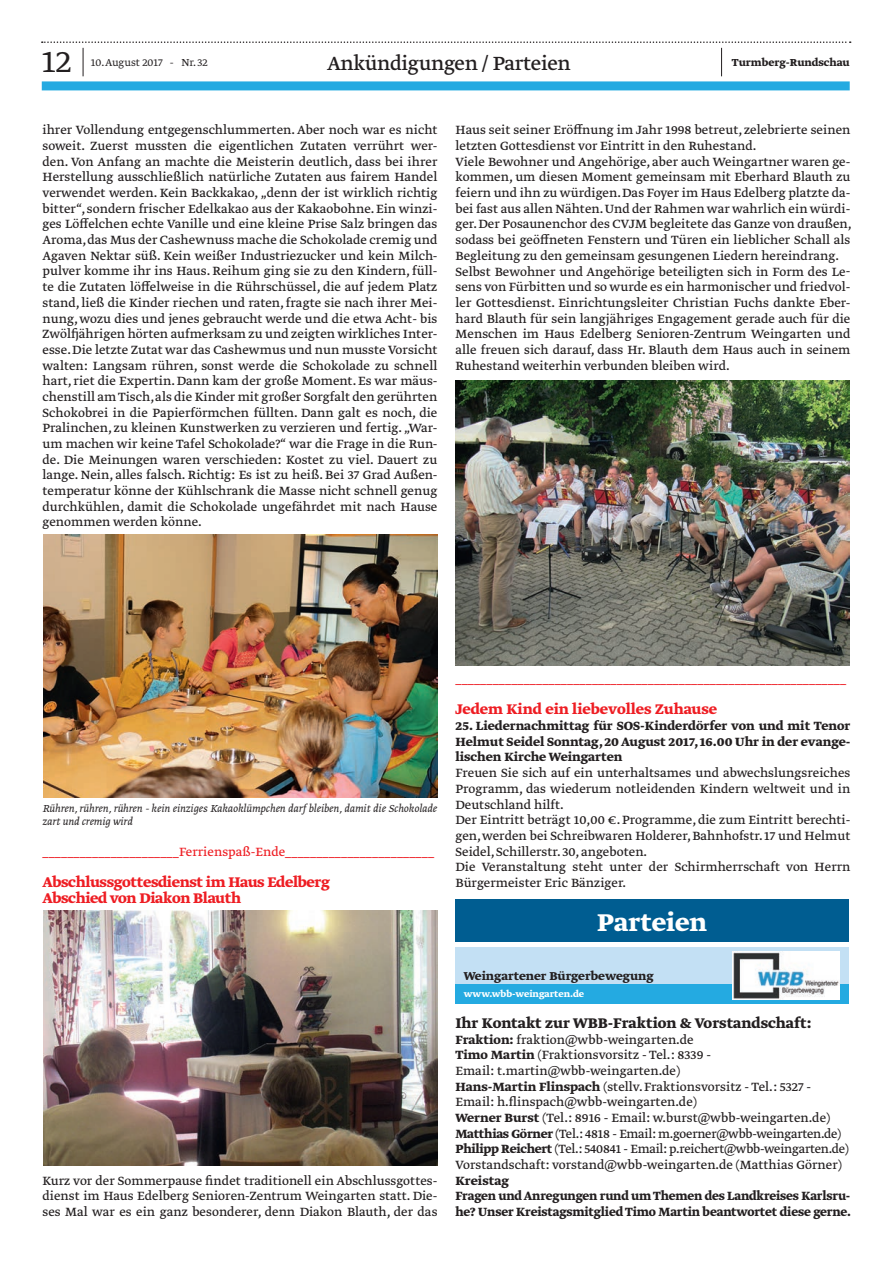
<style>
.page{position:relative;width:893px;height:1263px;background:#fff}
.page>*{position:absolute;margin:0;border:0;box-sizing:border-box;transform-origin:0 0}
.t1{font:300 36px "Greta Text Std";color:#231f20}
.t2{font:700 28.65px "Greta Text Std";color:#fff}
.t3{font:22.5px "Greta Text Std";letter-spacing:-.015em;color:#231f20}
.t4{font:700 16.5px/15.6px "Greta Text Std";letter-spacing:-.02em;color:#ee1d23}
.t5{font:700 16.5px "Greta Text Std";color:#231f20}
.t6{font:700 16.5px "Greta Text Std";color:#ee1d23}
.t7{font:14.1px/15.8px "Greta Text Std Regular Min";color:#231f20}
.t8{font:700 14.1px/15.8px "Greta Text Std";letter-spacing:-.01em;color:#231f20;text-align:justify}
.t9{font:14.1px "Greta Text Std Regular Min";color:#ee1d23}
.t10{font:700 13.5px "Greta Text Std";color:#231f20}
.t11{font:italic 300 12px/13.5px "Greta Text Std";color:#231f20}
.t12{font:300 12px "Greta Text Std";color:#231f20}
.t13{font:700 12px "Greta Text Std";color:#231f20}
.t14{font:700 10.5px "Greta Text Std";color:#fff}
.s1{font-family:"Greta Text Std";font-weight:700}
</style>
<div class="page">
<div style="left:42px;top:81px;width:808px;height:9px;background:#24aae1"></div>
<svg style="left:42px;top:41px;width:809px;height:35px"></svg>
<div style="left:455px;top:899px;width:394px;height:43px;background:#005d91"></div>
<div style="left:455px;top:947px;width:394px;height:57px;background:#c3e0f4"></div>
<div style="left:455px;top:984px;width:394px;height:20px;background:#24aae1"></div>
<img style="left:732px;top:951px;width:107px;height:49px">
<img style="left:44px;top:535px;width:393px;height:262px">
<img style="left:44px;top:911px;width:393px;height:254px">
<img style="left:455px;top:381px;width:394px;height:284px">
<h1 class="t1" style="left:42px;top:41px;width:31px">12</h1>
<p class="t12" style="left:91px;top:56px;width:118px">10. August 2017 - Nr. 32</p>
<p class="t13" style="left:732px;top:56px;width:119px">Turmberg-Rundschau</p>
<h3 class="t3" style="left:327px;top:50px;width:245px">Ankündigungen / Parteien</h3>
<p class="t7" style="left:43px;top:123px;width:396px;text-align:justify">ihrer Vollendung entgegenschlummerten. Aber noch war es nicht soweit. Zuerst mussten die eigentlichen Zutaten verrührt wer&shy;den. Von Anfang an machte die Meisterin deutlich, dass bei ihrer Herstellung ausschließlich natürliche Zutaten aus fairem Handel verwendet werden. Kein Backkakao, „denn der ist wirklich richtig bitter“, sondern frischer Edelkakao aus der Kakaobohne. Ein winzi&shy;ges Löffelchen echte Vanille und eine kleine Prise Salz bringen das Aroma, das Mus der Cashewnuss mache die Schokolade cremig und Agaven Nektar süß. Kein weißer Industriezucker und kein Milch&shy;pulver komme ihr ins Haus. Reihum ging sie zu den Kindern, füll&shy;te die Zutaten löffelweise in die Rührschüssel, die auf jedem Platz stand, ließ die Kinder riechen und raten, fragte sie nach ihrer Mei&shy;nung, wozu dies und jenes gebraucht werde und die etwa Acht- bis Zwölfjährigen hörten aufmerksam zu und zeigten wirkliches Inter&shy;esse. Die letzte Zutat war das Cashewmus und nun musste Vorsicht walten: Langsam rühren, sonst werde die Schokolade zu schnell hart, riet die Expertin. Dann kam der große Moment. Es war mäus&shy;chenstill am Tisch, als die Kinder mit großer Sorgfalt den gerührten Schokobrei in die Papierförmchen füllten. Dann galt es noch, die Pralinchen, zu kleinen Kunstwerken zu verzieren und fertig. „War&shy;um machen wir keine Tafel Schokolade?“ war die Frage in die Run&shy;de. Die Meinungen waren verschieden: Kostet zu viel. Dauert zu lange. Nein, alles falsch. Richtig: Es ist zu heiß. Bei 37 Grad Außen&shy;temperatur könne der Kühlschrank die Masse nicht schnell genug durchkühlen, damit die Schokolade ungefährdet mit nach Hause genommen werden könne.</p>
<p class="t7" style="left:455px;top:123px;width:398px">Haus seit seiner Eröffnung im Jahr 1998 betreut, zelebrierte seinen letzten Gottesdienst vor Eintritt in den Ruhestand.<br>Viele Bewohner und Angehörige, aber auch Weingartner waren ge&shy;kommen, um diesen Moment gemeinsam mit Eberhard Blauth zu feiern und ihn zu würdigen. Das Foyer im Haus Edelberg platzte da&shy;bei fast aus allen Nähten. Und der Rahmen war wahrlich ein würdi&shy;ger. Der Posaunenchor des CVJM begleitete das Ganze von draußen, sodass bei geöffneten Fenstern und Türen ein lieblicher Schall als Begleitung zu den gemeinsam gesungenen Liedern hereindrang.<br>Selbst Bewohner und Angehörige beteiligten sich in Form des Le&shy;sens von Fürbitten und so wurde es ein harmonischer und friedvol&shy;ler Gottesdienst. Einrichtungsleiter Christian Fuchs dankte Eber&shy;hard Blauth für sein langjähriges Engagement gerade auch für die Menschen im Haus Edelberg Senioren-Zentrum Weingarten und alle freuen sich darauf, dass Hr. Blauth dem Haus auch in seinem Ruhestand weiterhin verbunden bleiben wird.</p>
<p class="t11" style="left:43px;top:802px;width:396px">Rühren, rühren, rühren - kein einziges Kakaoklümpchen darf bleiben, damit die Schokolade zart und cremig wird</p>
<p class="t9" style="left:43px;top:843px;width:393px">______________________Ferrienspaß-Ende________________________</p>
<p class="t4" style="left:43px;top:875px;width:289px">Abschlussgottesdienst im Haus Edelberg<br>Abschied von Diakon Blauth</p>
<p class="t7" style="left:43px;top:1173px;width:396px;text-align:justify">Kurz vor der Sommerpause findet traditionell ein Abschlussgottes&shy;dienst im Haus Edelberg Senioren-Zentrum Weingarten statt. Die&shy;ses Mal war es ein ganz besonderer, denn Diakon Blauth, der das</p>
<p class="t9" style="left:455px;top:671px;width:392px">_______________________________________________________________</p>
<p class="t6" style="left:455px;top:700px;width:263px">Jedem Kind ein liebevolles Zuhause</p>
<p class="t8" style="left:455px;top:719px;width:396px">25. Liedernachmittag für SOS-Kinderdörfer von und mit Tenor Helmut Seidel Sonntag, 20 August 2017, 16.00 Uhr in der evange&shy;lischen Kirche Weingarten</p>
<p class="t7" style="left:455px;top:766px;width:396px">Freuen Sie sich auf ein unterhaltsames und abwechslungsreiches Programm, das wiederum notleidenden Kindern weltweit und in Deutschland hilft.<br>Der Eintritt beträgt 10,00 €. Programme, die zum Eintritt berechti&shy;gen, werden bei Schreibwaren Holderer, Bahnhofstr. 17 und Helmut Seidel, Schillerstr. 30, angeboten.<br>Die Veranstaltung steht unter der Schirmherrschaft von Herrn Bürgermeister Eric Bänziger.</p>
<h2 class="t2" style="left:597px;top:905px;width:111px">Parteien</h2>
<p class="t10" style="left:464px;top:968px;width:191px">Weingartener Bürgerbewegung</p>
<p class="t14" style="left:464px;top:987px;width:122px">www.wbb-weingarten.de</p>
<p class="t5" style="left:455px;top:1013px;width:358px">Ihr Kontakt zur WBB-Fraktion &amp; Vorstandschaft:</p>
<p class="t7" style="left:455px;top:1032px;width:395px"><span class="s1">Fraktion:</span> fraktion@wbb-weingarten.de<br><span class="s1">Timo Martin</span> (Fraktionsvorsitz - Tel.: 8339 -<br>Email: t.martin@wbb-weingarten.de)<br><span class="s1">Hans-Martin Flinspach</span> (stellv. Fraktionsvorsitz - Tel.: 5327 - Email: h.flinspach@wbb-weingarten.de)<br><span class="s1">Werner Burst</span> (Tel.: 8916 - Email: w.burst@wbb-weingarten.de)<br><span class="s1">Matthias Görner</span> (Tel.: 4818 - Email: m.goerner@wbb-weingarten.de)<br><span class="s1">Philipp Reichert</span> (Tel.: 540841 - Email: p.reichert@wbb-weingarten.de)<br>Vorstandschaft: vorstand@wbb-weingarten.de (Matthias Görner)</p>
<p class="t8" style="left:455px;top:1173px;width:397px;text-align:left">Kreistag<br>Fragen und Anregungen rund um Themen des Landkreises Karlsru&shy;he? Unser Kreistagsmitglied Timo Martin beantwortet diese gerne.</p>
</div>
